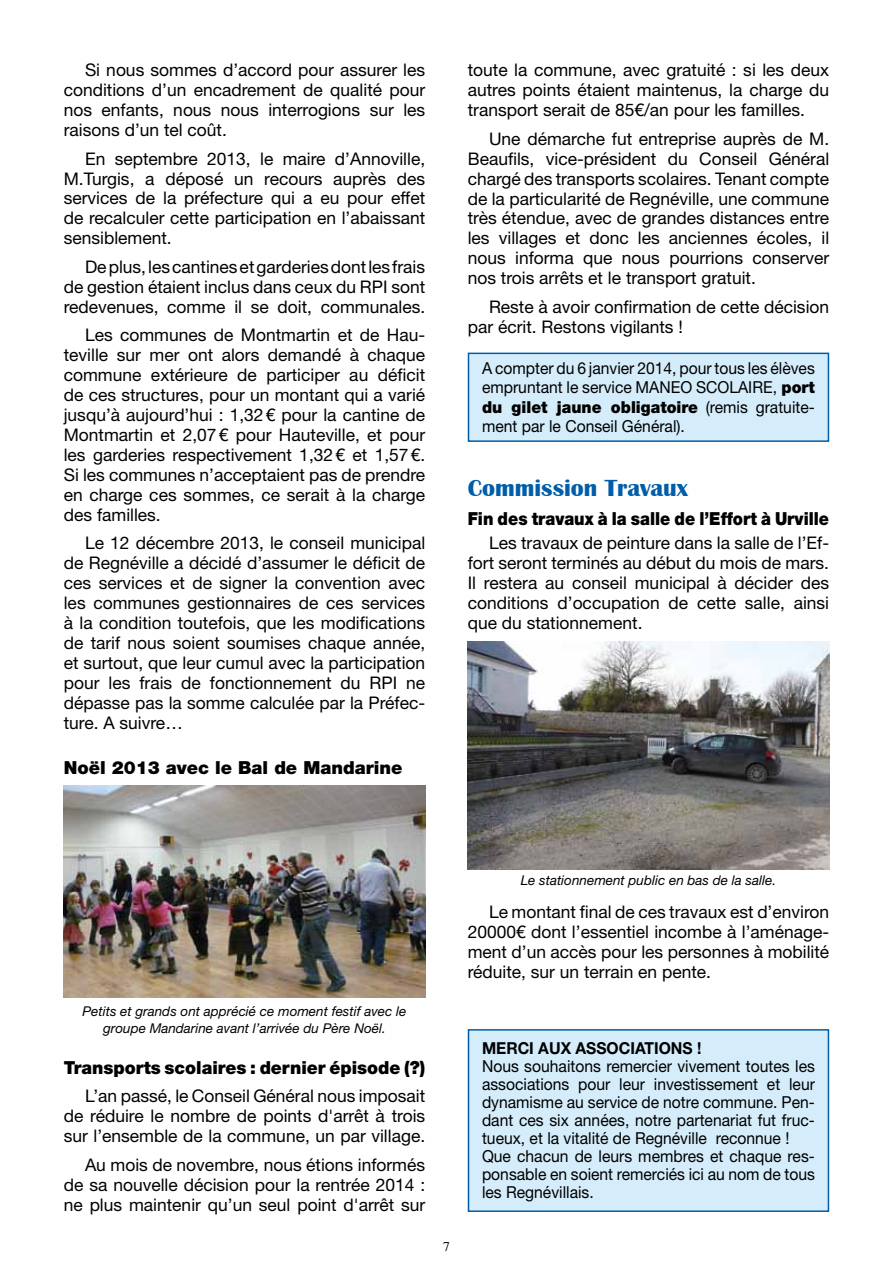
<style>
.page{position:relative;width:893px;height:1263px;background:#fff}
.page>*{position:absolute;margin:0;border:0;box-sizing:border-box;transform-origin:0 0}
.t1{font:700 24px "Britannic";color:#005ea8}
.t2{font:900 18px "Helvetica Neue LT Std";color:#000}
.t3{font:900 18px "Helvetica Neue LT Std";color:#000;scale:.9 1}
.t4{font:17.4px/20px "Helvetica Neue LT Std";color:#000;text-align:justify}
.t5{font:16.5px/18px "Helvetica Neue LT Std";color:#000;text-align:justify;scale:.95 1}
.t6{font:700 16.5px "Helvetica Neue LT Std";color:#000;scale:.95 1}
.t7{font:italic 13.5px/16.2px "Helvetica Neue LT Std";color:#000;text-align:center}
.t8{font:13.5px "Times LT Std";color:#000}
.s1{font-weight:900}
</style>
<div class="page">
<div style="left:468px;top:353px;width:360px;height:88px;background:#d5edfa"></div>
<div style="left:468px;top:353px;width:361px;height:89px;border:2px solid #005ea8"></div>
<div style="left:468px;top:1030px;width:360px;height:181px;background:#d5edfa"></div>
<div style="left:468px;top:1029px;width:361px;height:183px;border:2px solid #005ea8"></div>
<img style="left:64px;top:786px;width:361px;height:212px">
<img style="left:468px;top:641px;width:361px;height:229px">
<p class="t4" style="left:64px;top:60px;width:363px;text-indent:21px">Si nous sommes d’accord pour assurer les conditions d’un encadrement de qualité pour nos enfants, nous nous interrogions sur les raisons d’un tel coût.</p>
<p class="t4" style="left:64px;top:148px;width:363px;text-indent:21px">En septembre 2013, le maire d’Annoville, M.Turgis, a déposé un recours auprès des services de la préfecture qui a eu pour effet de recalculer cette participation en l’abaissant sensiblement.</p>
<p class="t4" style="left:64px;top:256px;width:363px;text-indent:21px">De plus, les cantines et garderies dont les frais de gestion étaient inclus dans ceux du RPI sont redevenues, comme il se doit, communales.</p>
<p class="t4" style="left:64px;top:325px;width:363px;text-indent:21px">Les communes de Montmartin et de Hau&shy;teville sur mer ont alors demandé à chaque commune extérieure de participer au déficit de ces structures, pour un montant qui a varié jusqu’à aujourd’hui : 1,32€ pour la cantine de Montmartin et 2,07€ pour Hauteville, et pour les garderies respectivement 1,32€ et 1,57€.<br>Si les communes n’acceptaient pas de prendre en charge ces sommes, ce serait à la charge des familles.</p>
<p class="t4" style="left:64px;top:533px;width:363px;text-indent:21px">Le 12 décembre 2013, le conseil municipal de Regnéville a décidé d’assumer le déficit de ces services et de signer la convention avec les communes gestionnaires de ces services à la condition toutefois, que les modifications de tarif nous soient soumises chaque année, et surtout, que leur cumul avec la participation pour les frais de fonctionnement du RPI ne dépasse pas la somme calculée par la Préfec&shy;ture. A suivre…</p>
<p class="t2" style="left:64px;top:757px;width:340px">Noël 2013 avec le Bal de Mandarine</p>
<p class="t4" style="left:468px;top:60px;width:363px">toute la commune, avec gratuité : si les deux autres points étaient maintenus, la charge du transport serait de 85€/an pour les familles.</p>
<p class="t4" style="left:468px;top:128px;width:363px;text-indent:21px">Une démarche fut entreprise auprès de M.<br>Beaufils, vice-président du Conseil Général chargé des transports scolaires. Tenant compte de la particularité de Regnéville, une commune très étendue, avec de grandes distances entre les villages et donc les anciennes écoles, il nous informa que nous pourrions conserver nos trois arrêts et le transport gratuit.</p>
<p class="t4" style="left:468px;top:296px;width:363px;text-indent:21px">Reste à avoir confirmation de cette décision par écrit. Restons vigilants !</p>
<p class="t5" style="left:482px;top:358px;width:352px;line-height:19.5px">A compter du 6 janvier 2014, pour tous les élèves empruntant le service MANEO SCOLAIRE, <span class="s1">port du gilet jaune obligatoire</span> (remis gratuite&shy;ment par le Conseil Général).</p>
<h1 class="t1" style="left:468px;top:475px;width:222px">Commission Travaux</h1>
<p class="t3" style="left:468px;top:507px;width:403px">Fin des travaux à la salle de l’Effort à Urville</p>
<p class="t4" style="left:468px;top:532px;width:363px;text-indent:21px">Les travaux de peinture dans la salle de l’Ef&shy;fort seront terminés au début du mois de mars.<br>Il restera au conseil municipal à décider des conditions d’occupation de cette salle, ainsi que du stationnement.</p>
<p class="t7" style="left:83px;top:1003px;width:325px">Petits et grands ont apprécié ce moment festif avec le groupe Mandarine avant l’arrivée du Père Noël.</p>
<p class="t2" style="left:64px;top:1057px;width:363px">Transports scolaires : dernier épisode (?)</p>
<p class="t4" style="left:64px;top:1086px;width:363px;text-indent:21px">L’an passé, le Conseil Général nous imposait de réduire le nombre de points d'arrêt à trois sur l’ensemble de la commune, un par village.</p>
<p class="t4" style="left:64px;top:1154px;width:363px;text-indent:21px">Au mois de novembre, nous étions informés de sa nouvelle décision pour la rentrée 2014 : ne plus maintenir qu’un seul point d'arrêt sur</p>
<p class="t8" style="left:443px;top:1239px;width:8px">7</p>
<p class="t7" style="left:521px;top:872px;width:257px">Le stationnement public en bas de la salle.</p>
<p class="t4" style="left:468px;top:902px;width:363px;text-indent:21px">Le montant final de ces travaux est d’environ 20000€ dont l’essentiel incombe à l’aménage&shy;ment d’un accès pour les personnes à mobilité réduite, sur un terrain en pente.</p>
<p class="t6" style="left:482px;top:1038px;width:232px">MERCI AUX ASSOCIATIONS !</p>
<p class="t5" style="left:482px;top:1057px;width:352px;text-align:left">Nous souhaitons remercier vivement toutes les associations pour leur investissement et leur dynamisme au service de notre commune. Pen&shy;dant ces six années, notre partenariat fut fruc&shy;tueux, et la vitalité de Regnéville reconnue !<br>Que chacun de leurs membres et chaque res&shy;ponsable en soient remerciés ici au nom de tous les Regnévillais.</p>
</div>
